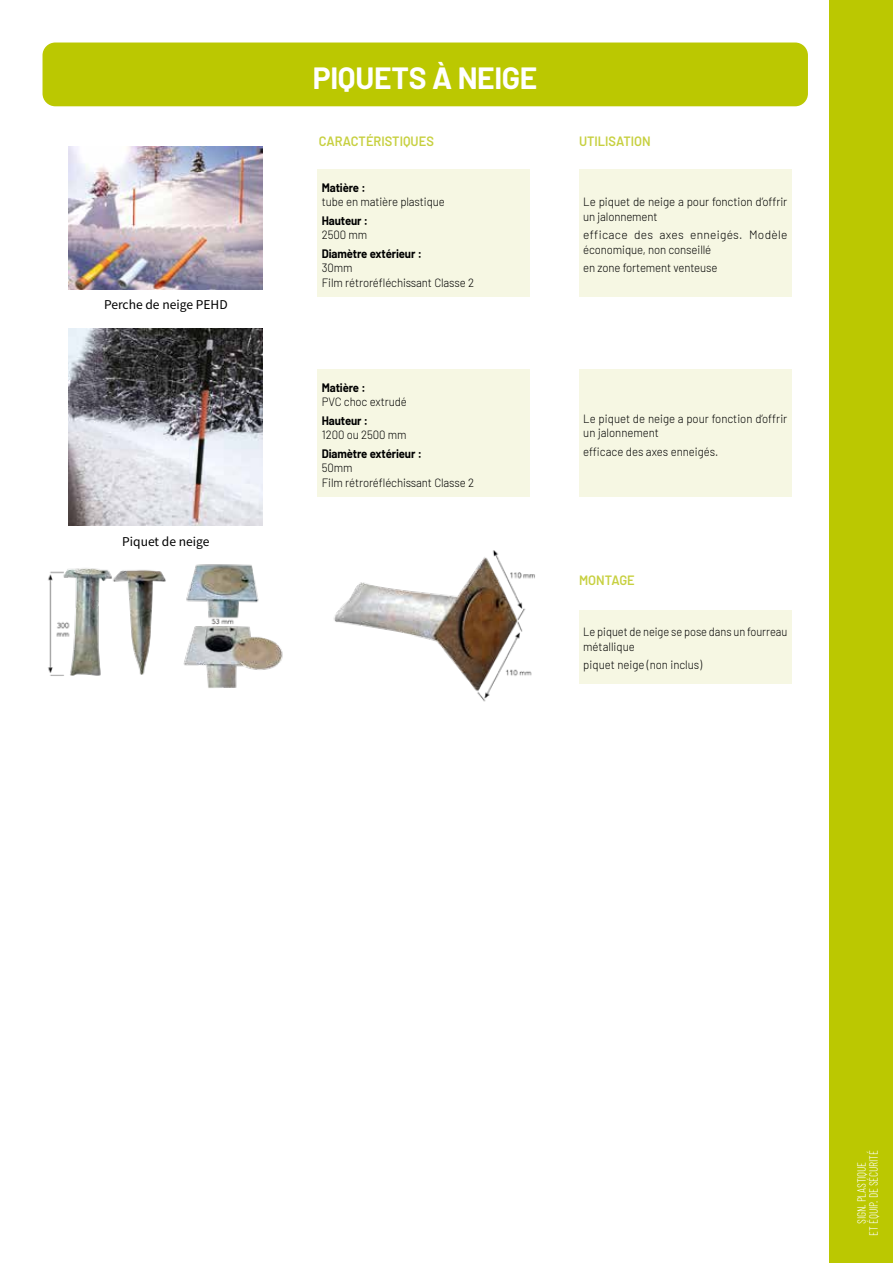
<style>
.page{position:relative;width:893px;height:1263px;background:#fff}
.page>*{position:absolute;margin:0;border:0;box-sizing:border-box;transform-origin:0 0}
.t1{font:700 30px "Barlow";letter-spacing:-.01em;color:#fff}
.t2{font:600 13.5px "Barlow";color:#c7d040;scale:.95 1}
.t3{font:13.5px "Source Sans Pro";color:#000}
.t4{font:300 12px/14.4px "Barlow";letter-spacing:-.01em;color:#000;scale:.95 1}
.t5{font:700 12px "Barlow";letter-spacing:-.01em;color:#000;scale:.95 1}
.t6{font:300 12px/14.4px "Barlow";letter-spacing:.015em;color:#000}
.t7{font:300 12px/14.4px "Barlow";letter-spacing:-.01em;color:#000;scale:.96 1}
.t8{font:300 12px/14.4px "Barlow";letter-spacing:-.01em;color:#000;scale:.92 1}
.t9{font:300 12px/12px "Barlow Condensed";letter-spacing:-.01em;color:#fff;text-align:center;scale:.95 1}
</style>
<div class="page">
<div style="left:43px;top:43px;width:765px;height:63px;background:#bbc801;border-radius:13px"></div>
<img style="left:69px;top:146px;width:194px;height:144px">
<img style="left:69px;top:328px;width:194px;height:198px">
<div style="left:318px;top:169px;width:212px;height:128px;background:#f6f7e3"></div>
<div style="left:318px;top:369px;width:212px;height:128px;background:#f6f7e3"></div>
<div style="left:579px;top:169px;width:213px;height:128px;background:#f6f7e3"></div>
<div style="left:579px;top:369px;width:213px;height:128px;background:#f6f7e3"></div>
<div style="left:579px;top:610px;width:213px;height:73px;background:#f6f7e3"></div>
<img style="left:48px;top:564px;width:235px;height:124px">
<img style="left:333px;top:550px;width:202px;height:152px">
<div style="left:829px;top:0;width:64px;height:1263px;background:#bbc801"></div>
<p class="t3" style="left:104px;top:295px;width:125px">Perche de neige PEHD</p>
<p class="t3" style="left:122px;top:533px;width:89px">Piquet de neige</p>
<h1 class="t1" style="left:313px;top:56px;width:226px">PIQUETS À NEIGE</h1>
<p class="t2" style="left:319px;top:131px;width:123px">CARACTÉRISTIQUES</p>
<p class="t2" style="left:579px;top:131px;width:77px">UTILISATION</p>
<p class="t5" style="left:322px;top:179px;width:47px">Matière :</p>
<p class="t4" style="left:322px;top:194px;width:131px">tube en matière plastique</p>
<p class="t5" style="left:322px;top:212px;width:50px">Hauteur :</p>
<p class="t4" style="left:322px;top:227px;width:49px">2500 mm</p>
<p class="t5" style="left:322px;top:245px;width:107px">Diamètre extérieur :</p>
<p class="t4" style="left:322px;top:260px;width:162px">30mm<br>Film rétroréfléchissant Classe 2</p>
<p class="t5" style="left:322px;top:379px;width:47px">Matière :</p>
<p class="t4" style="left:322px;top:394px;width:91px">PVC choc extrudé</p>
<p class="t5" style="left:322px;top:412px;width:50px">Hauteur :</p>
<p class="t4" style="left:322px;top:427px;width:91px">1200 ou 2500 mm</p>
<p class="t5" style="left:322px;top:445px;width:107px">Diamètre extérieur :</p>
<p class="t4" style="left:322px;top:460px;width:162px">50mm<br>Film rétroréfléchissant Classe 2</p>
<p class="t7" style="left:583px;top:194px;width:214px">Le piquet de neige a pour fonction d’offrir un jalonnement</p>
<p class="t6" style="left:583px;top:227px;width:206px">efficace des axes enneigés. Modèle économique, non conseillé</p>
<p class="t4" style="left:583px;top:260px;width:143px">en zone fortement venteuse</p>
<p class="t4" style="left:583px;top:410px;width:216px">Le piquet de neige a pour fonction d’offrir un jalonnement</p>
<p class="t4" style="left:583px;top:443px;width:144px">efficace des axes enneigés.</p>
<p class="t2" style="left:579px;top:571px;width:60px">MONTAGE</p>
<p class="t8" style="left:583px;top:624px;width:223px">Le piquet de neige se pose dans un fourreau métallique</p>
<p class="t4" style="left:583px;top:657px;width:127px">piquet neige (non inclus)</p>
<p class="t9" style="left:855px;top:1235px;width:91px;rotate:-90deg">SIGN. PLASTIQUE<br>ET ÉQUIP. DE SÉCURITÉ</p>
</div>
